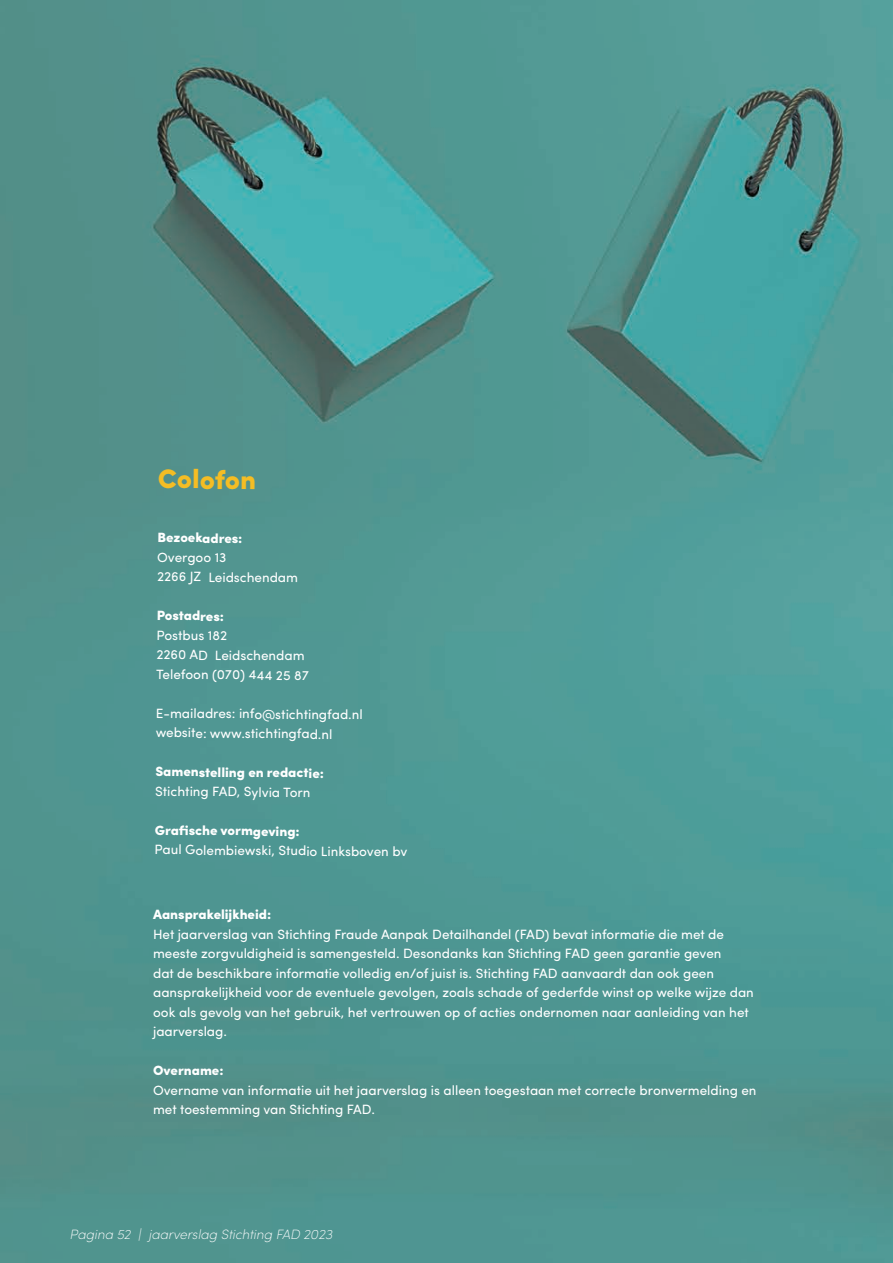
<style>
.page{position:relative;width:893px;height:1263px;background:#fff}
.page>*{position:absolute;margin:0;border:0;box-sizing:border-box;transform-origin:0 0}
.t1{font:900 27px "Sofia Pro";color:#f5bd24}
.t2{font:13.5px/19.5px "Sofia Pro";color:#fff}
.t3{font:900 13.5px "Sofia Pro";color:#fff}
.t4{font:italic 200 13.5px "Sofia Pro";color:#fff}
</style>
<div class="page">
<img style="left:0;top:0;width:893px;height:1263px">
<p class="t1" style="left:158px;top:457px;width:100px;rotate:1deg">Colofon</p>
<p class="t3" style="left:157px;top:527px;width:87px">Bezoekadres:</p>
<p class="t2" style="left:157px;top:546px;width:71px">Overgoo 13</p>
<p class="t2" style="left:157px;top:566px;width:143px">2266 JZ Leidschendam</p>
<p class="t3" style="left:157px;top:605px;width:69px">Postadres:</p>
<p class="t2" style="left:157px;top:624px;width:72px">Postbus 182</p>
<p class="t2" style="left:156px;top:644px;width:150px">2260 AD Leidschendam</p>
<p class="t2" style="left:156px;top:664px;width:154px">Telefoon (070) 444 25 87</p>
<p class="t2" style="left:156px;top:703px;width:209px">E-mailadres: info@stichtingfad.nl</p>
<p class="t2" style="left:156px;top:722px;width:178px">website: www.stichtingfad.nl</p>
<p class="t3" style="left:155px;top:761px;width:170px">Samenstelling en redactie:</p>
<p class="t2" style="left:155px;top:781px;width:157px">Stichting FAD, Sylvia Torn</p>
<p class="t3" style="left:155px;top:820px;width:147px">Grafische vormgeving:</p>
<p class="t2" style="left:155px;top:840px;width:254px">Paul Golembiewski, Studio Linksboven bv</p>
<p class="t3" style="left:153px;top:904px;width:120px">Aansprakelijkheid:</p>
<p class="t2" style="left:153px;top:923px;width:602px">Het jaarverslag van Stichting Fraude Aanpak Detailhandel (FAD) bevat informatie die met de meeste zorgvuldigheid is samengesteld. Desondanks kan Stichting FAD geen garantie geven<br>dat de beschikbare informatie volledig en/of juist is. Stichting FAD aanvaardt dan ook geen aansprakelijkheid voor de eventuele gevolgen, zoals schade of gederfde winst op welke wijze dan ook als gevolg van het gebruik, het vertrouwen op of acties ondernomen naar aanleiding van het jaarverslag.</p>
<p class="t3" style="left:153px;top:1060px;width:72px">Overname:</p>
<p class="t2" style="left:153px;top:1079px;width:605px">Overname van informatie uit het jaarverslag is alleen toegestaan met correcte bronvermelding en met toestemming van Stichting FAD.</p>
<p class="t4" style="left:69px;top:1224px;width:264px">Pagina 52 | jaarverslag Stichting FAD 2023</p>
</div>
